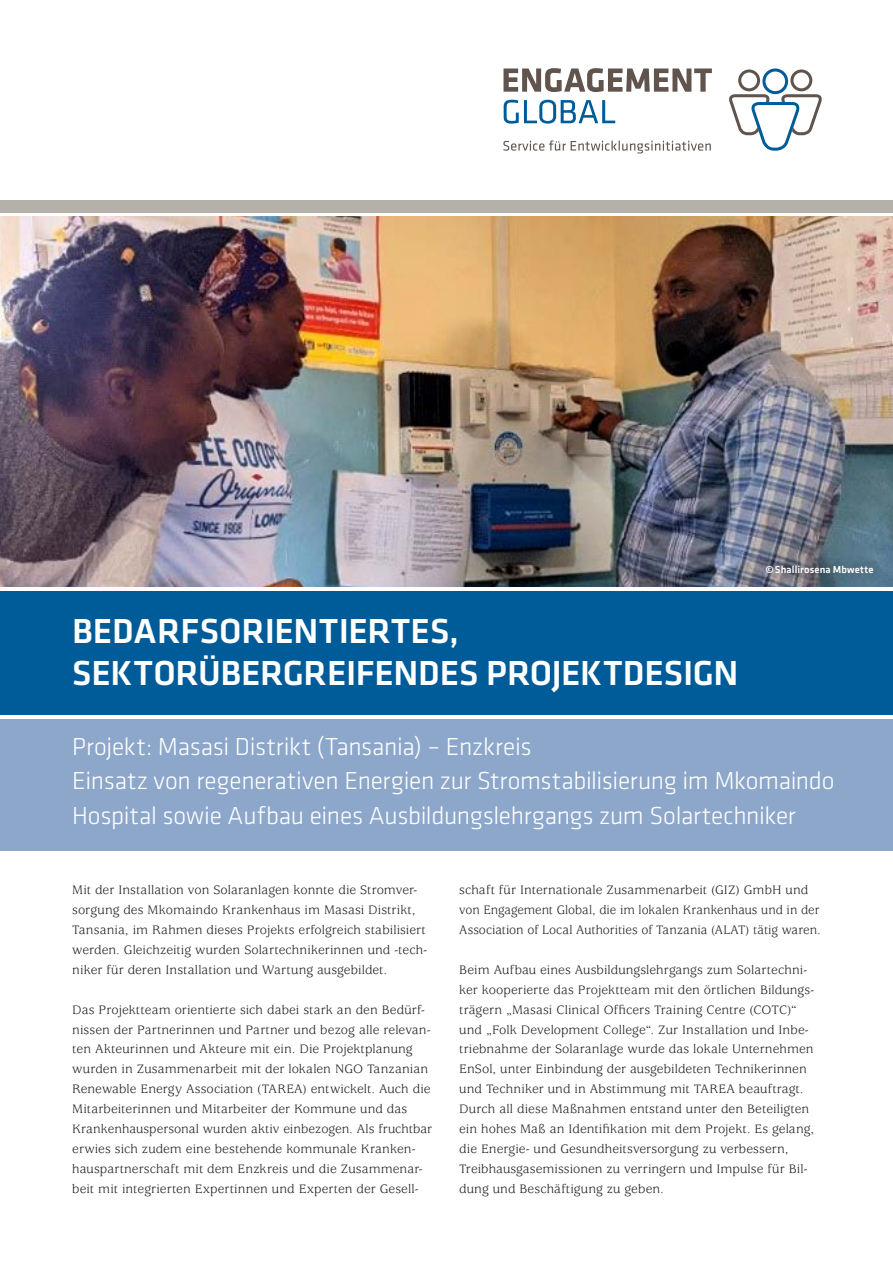
<style>
.page{position:relative;width:893px;height:1263px;background:#fff}
.page>*{position:absolute;margin:0;border:0;box-sizing:border-box;transform-origin:0 0}
.Titelseite_HL_1{font:500 36px "Klavika";letter-spacing:-.005em;color:#fff}
.Titelseite_HL_2{font:300 25.5px/34.5px "Klavika";letter-spacing:-.01em;color:#fff}
.Copy_Usher_9_pt{font:13.5px/19.8px "Usherwood Std";letter-spacing:.005em;color:#231f20}
.Literaturhinweise_8{font:500 10.5px "Klavika";letter-spacing:.015em;color:#fff}
</style>
<div class="page">
<div style="left:0;top:719px;width:893px;height:131px;background:#8da7cb"></div>
<div style="left:0;top:591px;width:893px;height:123px;background:#005c98"></div>
<svg style="left:729px;top:68px;width:93px;height:83px"></svg>
<svg style="left:503px;top:68px;width:209px;height:24px"></svg>
<svg style="left:504px;top:100px;width:111px;height:24px"></svg>
<svg style="left:503px;top:140px;width:208px;height:13px"></svg>
<div style="left:0;top:200px;width:893px;height:13px;background:#b6b0aa"></div>
<img style="left:0;top:217px;width:893px;height:370px">
<div style="left:755px;top:554px;width:129px;height:31px;background:#231f20;opacity:.3"></div>
<p class="Titelseite_HL_1" style="left:72px;top:612px;width:388px">BEDARFSORIENTIERTES,</p>
<p class="Titelseite_HL_1" style="left:72px;top:654px;width:668px">SEKTORÜBERGREIFENDES PROJEKTDESIGN</p>
<p class="Literaturhinweise_8" style="left:765px;top:564px;width:110px">©Shallirosena Mbwette</p>
<p class="Titelseite_HL_2" style="left:72px;top:729px;width:461px">Projekt: Masasi Distrikt (Tansania) – Enzkreis</p>
<p class="Titelseite_HL_2" style="left:72px;top:764px;width:764px">Einsatz von regenerativen Energien zur Stromstabilisierung im Mkomaindo<br>Hospital sowie Aufbau eines Ausbildungslehrgangs zum Solartechniker</p>
<p class="Copy_Usher_9_pt" style="left:72px;top:881px;width:356px">Mit der Installation von Solaranlagen konnte die Stromver&shy;sorgung des Mkomaindo Krankenhaus im Masasi Distrikt, Tansania, im Rahmen dieses Projekts erfolgreich stabilisiert werden. Gleichzeitig wurden Solartechnikerinnen und -tech&shy;niker für deren Installation und Wartung ausgebildet.</p>
<p class="Copy_Usher_9_pt" style="left:72px;top:1000px;width:361px">Das Projektteam orientierte sich dabei stark an den Bedürf&shy;nissen der Partnerinnen und Partner und bezog alle relevan&shy;ten Akteurinnen und Akteure mit ein. Die Projektplanung wurden in Zusammenarbeit mit der lokalen NGO Tanzanian Renewable Energy Association (TAREA) entwickelt. Auch die Mitarbeiterinnen und Mitarbeiter der Kommune und das Krankenhauspersonal wurden aktiv einbezogen. Als fruchtbar erwies sich zudem eine bestehende kommunale Kranken&shy;hauspartnerschaft mit dem Enzkreis und die Zusammenar&shy;beit mit integrierten Expertinnen und Experten der Gesell-</p>
<p class="Copy_Usher_9_pt" style="left:459px;top:881px;width:363px">schaft für Internationale Zusammenarbeit (GIZ) GmbH und von Engagement Global, die im lokalen Krankenhaus und in der<br>Association of Local Authorities of Tanzania (ALAT) tätig waren.</p>
<p class="Copy_Usher_9_pt" style="left:459px;top:960px;width:357px">Beim Aufbau eines Ausbildungslehrgangs zum Solartechni&shy;ker kooperierte das Projektteam mit den örtlichen Bildungs&shy;trägern „Masasi Clinical Officers Training Centre (COTC)“ und „Folk Development College“. Zur Installation und Inbe&shy;triebnahme der Solaranlage wurde das lokale Unternehmen EnSol, unter Einbindung der ausgebildeten Technikerinnen und Techniker und in Abstimmung mit TAREA beauftragt.<br>Durch all diese Maßnahmen entstand unter den Beteiligten ein hohes Maß an Identifikation mit dem Projekt. Es gelang, die Energie- und Gesundheitsversorgung zu verbessern, Treibhausgasemissionen zu verringern und Impulse für Bil&shy;dung und Beschäftigung zu geben.</p>
</div>
